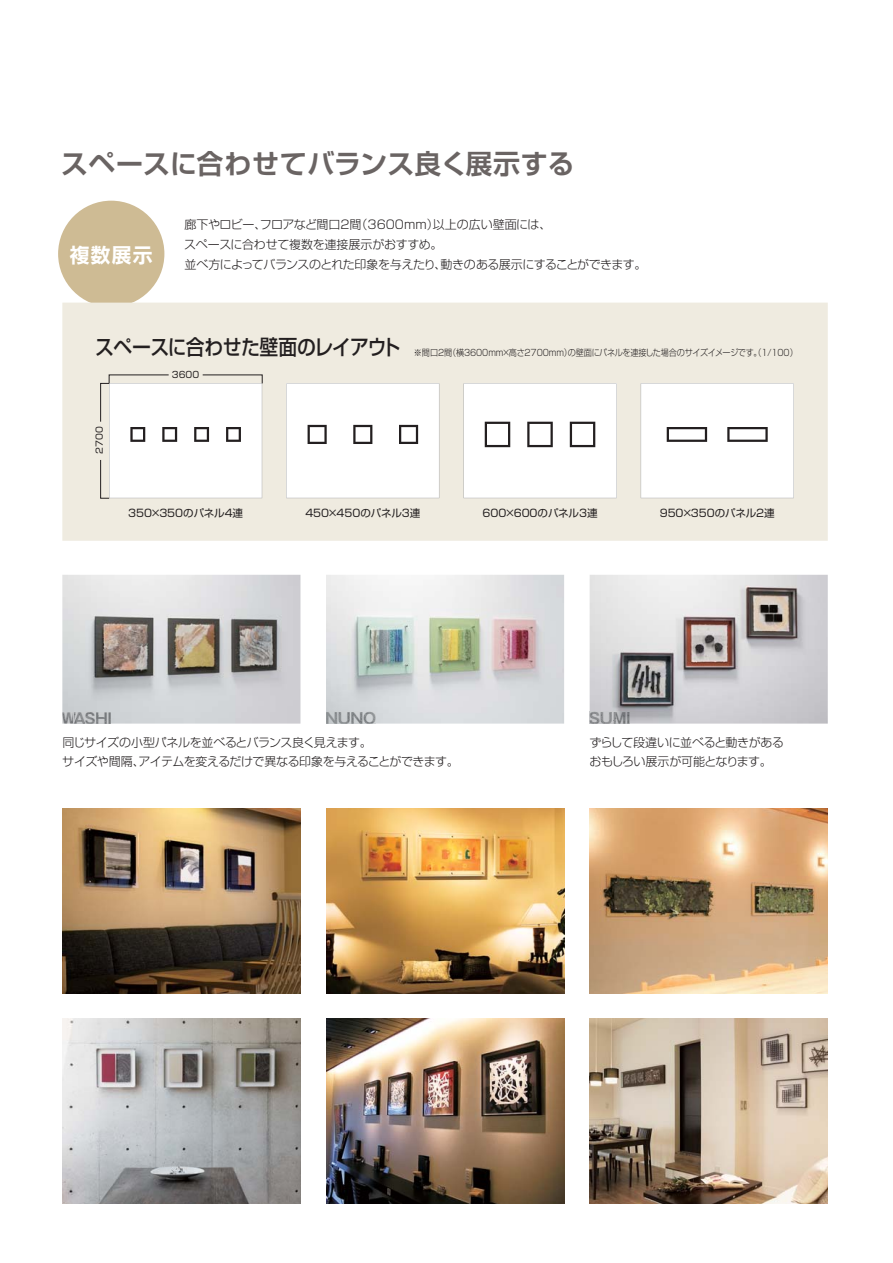
<style>
.page{position:relative;width:893px;height:1263px;background:#fff}
.page>*{position:absolute;margin:0;border:0;box-sizing:border-box;transform-origin:0 0}
.t1{font:27px "Shin Go Pro De Bold 90 pv RKSJ H";letter-spacing:.005em;color:#6a6463}
.t2{font:21px "Shin Go Pro Medium 90 pv RKSJ H";letter-spacing:-.035em;color:#231f20;scale:.9 1}
.t3{font:21px "Rodin Pro B 90 pv RKSJ H";color:#fff}
.t4{font:15px "Gothic MB101 Pro De Bold 90 pv RKSJ H";color:#797d80}
.t5{font:15px "Gothic MB101 Pro De Bold 90 pv RKSJ H";color:#747679}
.t6{font:14.7px "Gothic MB101 Pro De Bold 90 pv RKSJ H";letter-spacing:-.055em;color:#777a7d}
.t7{font:12px/20.2px "Shin Go Pro Light 90 pv RKSJ H";letter-spacing:-.035em;color:#231f20}
.t8{font:10.5px "Shin Go Pro Regular 90 pv RKSJ H";color:#231f20}
.t9{font:9px "Shin Go Pro Light 90 pv RKSJ H";letter-spacing:-.01em;color:#231f20;scale:.9 1}
.t10{font:9px "Shin Go Pro Regular 90 pv RKSJ H";color:#231f20}
.s1{color:#747679}
.s2{color:#75787b}
.s3{color:#77797c}
.s4{color:#6e7477}
.s5{color:#74777b}
.s6{color:#75777a}
</style>
<div class="page">
<div style="left:58px;top:201px;width:106px;height:106px;background:#cebb94;border-radius:50%"></div>
<img style="left:62px;top:1018px;width:238px;height:185px">
<img style="left:326px;top:1018px;width:238px;height:185px">
<img style="left:590px;top:1018px;width:238px;height:185px">
<img style="left:62px;top:808px;width:238px;height:185px">
<img style="left:326px;top:808px;width:238px;height:185px">
<img style="left:590px;top:808px;width:238px;height:185px">
<img style="left:326px;top:575px;width:238px;height:149px">
<img style="left:326px;top:711px;width:50px;height:13px">
<img style="left:590px;top:575px;width:238px;height:149px">
<img style="left:590px;top:711px;width:40px;height:13px">
<img style="left:62px;top:575px;width:238px;height:149px">
<img style="left:62px;top:712px;width:12px;height:12px">
<svg style="left:74px;top:712px;width:21px;height:12px"></svg>
<img style="left:96px;top:712px;width:15px;height:12px">
<div style="left:62px;top:303px;width:766px;height:238px;background:#efebe0"></div>
<svg style="left:641px;top:383px;width:153px;height:115px"></svg>
<svg style="left:463px;top:383px;width:154px;height:115px"></svg>
<svg style="left:286px;top:383px;width:153px;height:115px"></svg>
<svg style="left:100px;top:374px;width:163px;height:125px"></svg>
<h1 class="t1" style="left:61px;top:153px;width:515px">スペースに合わせてバランス良く展示する</h1>
<h2 class="t3" style="left:69px;top:247px;width:85px">複数展示</h2>
<p class="t7" style="left:184px;top:216px;width:464px">廊下やロビー、フロアなど間口2間（3600mm）以上の広い壁面には、<br>スペースに合わせて複数を連接展示がおすすめ。<br>並べ方によってバランスのとれた印象を与えたり、動きのある展示にすることができます。</p>
<h2 class="t2" style="left:95px;top:339px;width:341px">スペースに合わせた壁面のレイアウト</h2>
<p class="t10" style="left:172px;top:371px;width:29px">3600</p>
<p class="t9" style="left:414px;top:349px;width:428px">※間口2間（横3600mm×高さ2700mm）の壁面にパネルを連接した場合のサイズイメージです。（1/100）</p>
<p class="t10" style="left:96px;top:454px;width:29px;rotate:-90deg">2700</p>
<p class="t8" style="left:128px;top:509px;width:116px">350×350のパネル4連</p>
<p class="t8" style="left:305px;top:509px;width:116px">450×450のパネル3連</p>
<p class="t8" style="left:482px;top:509px;width:116px">600×600のパネル3連</p>
<p class="t8" style="left:660px;top:509px;width:116px">950×350のパネル2連</p>
<p class="t6" style="left:61px;top:712px;width:52px"><span class="s1">W</span><span class="s2">A</span><span class="s3">S</span>HI</p>
<p class="t4" style="left:325px;top:712px;width:53px"><span class="s4">N</span><span class="s5">U</span>NO</p>
<p class="t5" style="left:589px;top:712px;width:44px">SU<span class="s3">M</span><span class="s6">I</span></p>
<p class="t7" style="left:62px;top:734px;width:398px;line-height:19.5px">同じサイズの小型パネルを並べるとバランス良く見えます。<br>サイズや間隔、アイテムを変えるだけで異なる印象を与えることができます。</p>
<p class="t7" style="left:590px;top:734px;width:196px;line-height:19.5px">ずらして段違いに並べると動きがあるおもしろい展示が可能となります。</p>
</div>
